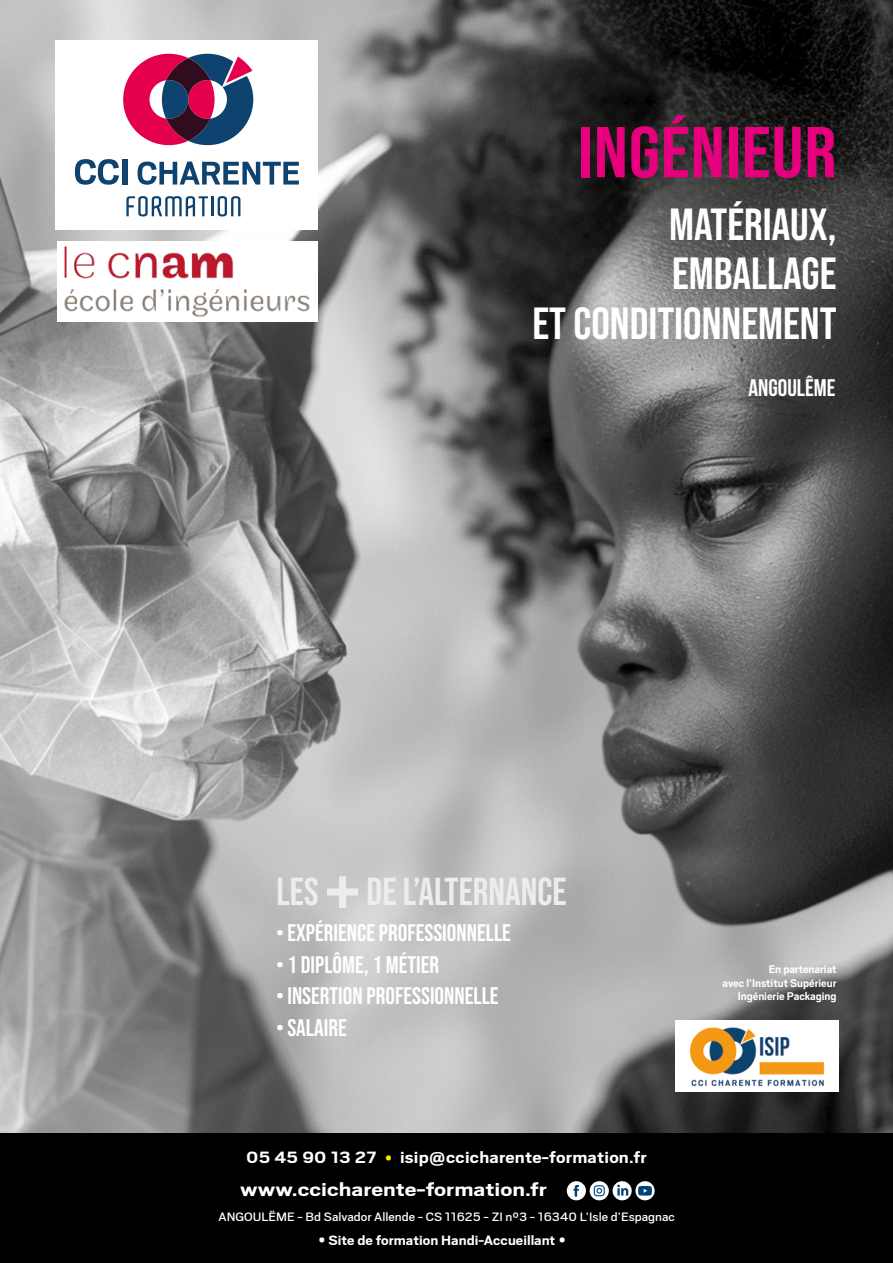
<style>
.page{position:relative;width:893px;height:1263px;background:#fff}
.page>*{position:absolute;margin:0;border:0;box-sizing:border-box;transform-origin:0 0}
.t1{font:90px "Bebas Neue";color:#ededed}
.t2{font:72px "Bebas Neue";letter-spacing:.01em;color:#e6007d;scale:1.11 1}
.t3{font:45px/49.5px "Bebas Neue";color:#fff;text-align:right}
.t4{font:39px "Bebas Neue";color:#ededed}
.t5{font:24px "Bebas Neue";color:#fff}
.t6{font:700 24px "Bebas Neue";color:#fff}
.t7{font:700 21px "Scout";color:#fff;scale:1.25 1}
.t8{font:700 18.15px "Scout";letter-spacing:.01em;color:#fff;scale:1.14 1}
.t9{font:700 15px "Scout";color:#fff;scale:1.1 1}
.t10{font:13.5px "Scout";color:#fff;scale:1.1 1}
.t11{font:700 12.3px/13.6px "Scout";color:#fff;text-align:right}
.s1{font-size:15px;color:#ffed00}
</style>
<div class="page">
<img style="left:0;top:0;width:893px;height:1133px">
<img style="left:57px;top:242px;width:261px;height:80px">
<div style="left:56px;top:40px;width:262px;height:190px;background:#fff"></div>
<svg style="left:126px;top:196px;width:82px;height:20px"></svg>
<hr style="left:211px;top:196px;width:3px;height:20px;background:#0e436f">
<svg style="left:218px;top:196px;width:22px;height:20px"></svg>
<svg style="left:75px;top:159px;width:44px;height:26px"></svg>
<div style="left:122px;top:159px;width:5px;height:26px;background:#0e436f"></div>
<svg style="left:138px;top:162px;width:161px;height:23px"></svg>
<svg style="left:123px;top:54px;width:130px;height:91px"></svg>
<div style="left:0;top:1133px;width:893px;height:130px;background:#000"></div>
<div style="left:567px;top:1181px;width:19px;height:19px;background:#fff;border-radius:50%"></div>
<svg style="left:573px;top:1181px;width:6px;height:15px"></svg>
<svg style="left:590px;top:1181px;width:19px;height:19px"></svg>
<svg style="left:594px;top:1181px;width:11px;height:15px"></svg>
<svg style="left:613px;top:1181px;width:19px;height:19px"></svg>
<svg style="left:617px;top:1181px;width:11px;height:14px"></svg>
<svg style="left:635px;top:1181px;width:20px;height:19px"></svg>
<svg style="left:638px;top:1181px;width:14px;height:14px"></svg>
<img style="left:675px;top:1020px;width:164px;height:72px">
<h2 class="t2" style="left:578px;top:112px;width:235px">INGÉNIEUR</h2>
<h3 class="t3" style="left:532px;top:199px;width:306px">MATÉRIAUX,<br>EMBALLAGE<br>ET CONDITIONNEMENT</h3>
<p class="t6" style="left:748px;top:375px;width:89px">ANGOULÊME</p>
<h3 class="t4" style="left:276px;top:870px;width:44px">LES</h3>
<h1 class="t1" style="left:325px;top:841px;width:37px">+</h1>
<h3 class="t4" style="left:367px;top:870px;width:201px">DE L’ALTERNANCE</h3>
<p class="t5" style="left:276px;top:919px;width:236px">• EXPÉRIENCE PROFESSIONNELLE</p>
<p class="t5" style="left:276px;top:951px;width:164px">• 1 DIPLÔME, 1 MÉTIER</p>
<p class="t5" style="left:276px;top:982px;width:224px">• INSERTION PROFESSIONNELLE</p>
<p class="t5" style="left:276px;top:1014px;width:72px">• SALAIRE</p>
<p class="t8" style="left:246px;top:1146px;width:353px">05 45 90 13 27 <span class="s1">•</span> isip@ccicharente-formation.fr</p>
<p class="t7" style="left:240px;top:1176px;width:247px">www.ccicharente-formation.fr</p>
<p class="t10" style="left:219px;top:1208px;width:416px">ANGOULËME - Bd Salvador Allende - CS 11625 - ZI n°3 - 16340 L’Isle d’Espagnac</p>
<p class="t9" style="left:318px;top:1230px;width:227px">• Site de formation Handi-Accueillant •</p>
<p class="t11" style="left:722px;top:962px;width:116px">En partenariat<br>avec l’Institut Supérieur<br>Ingénierie Packaging</p>
</div>
